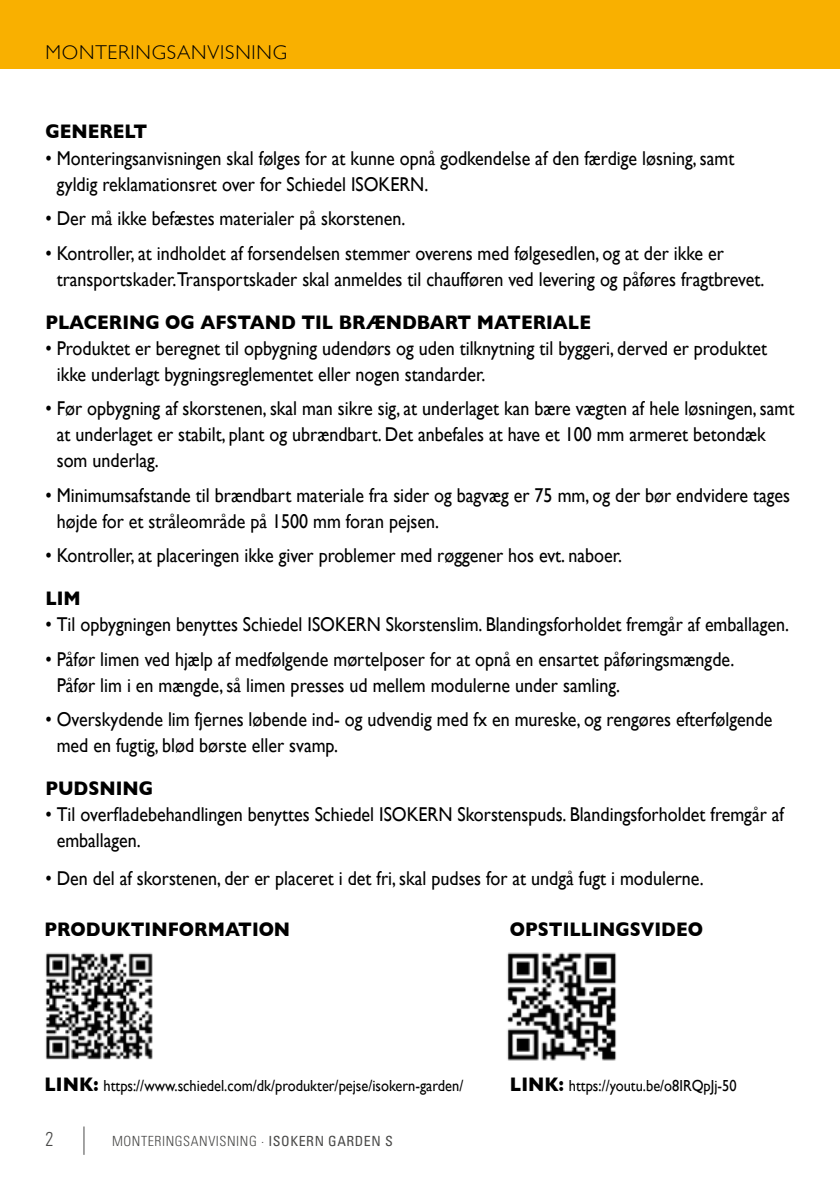
<style>
.page{position:relative;width:840px;height:1191px;background:#fff}
.page>*{position:absolute;margin:0;border:0;box-sizing:border-box;transform-origin:0 0}
.t1{font:20px/26px "Gill Sans";color:#000;scale:.9 1}
.t2{font:700 20px "Gill Sans";color:#000;scale:.9 1}
.t3{font:300 20px "Gill Sans";letter-spacing:.04em;color:#000}
.t4{font:300 condensed 20px "Univers LT Std";color:#4a4a49;scale:.9 1}
.t5{font:16px "Gill Sans";color:#000;scale:.9 1}
.t6{font:300 condensed 14px "Univers LT Std";letter-spacing:.04em;color:#4a4a49}
.s1{font-weight:700;font-size:20px}
.s2{font-weight:400}
</style>
<div class="page">
<svg style="left:84px;top:1126px;width:1px;height:28px"></svg>
<div style="left:0;top:0;width:839px;height:68px;background:#f9b000"></div>
<img style="left:45px;top:952px;width:108px;height:108px">
<img style="left:507px;top:952px;width:110px;height:109px">
<p class="t3" style="left:45px;top:37px;width:243px">MONTERINGSANVISNING</p>
<p class="t2" style="left:45px;top:116px;width:115px">GENERELT</p>
<p class="t1" style="left:57px;top:144px;width:754px;text-indent:-11px">• Monteringsanvisningen skal følges for at kunne opnå godkendelse af den færdige løsning, samt gyldig reklamationsret over for Schiedel ISOKERN.</p>
<p class="t1" style="left:45px;top:205px;width:401px">• Der må ikke befæstes materialer på skorstenen.</p>
<p class="t1" style="left:57px;top:239px;width:787px;text-indent:-11px">• Kontroller, at indholdet af forsendelsen stemmer overens med følgesedlen, og at der ikke er transportskader.Transportskader skal anmeldes til chaufføren ved levering og påføres fragtbrevet.</p>
<p class="t2" style="left:45px;top:306px;width:607px">PLACERING OG AFSTAND TIL BRÆNDBART MATERIALE</p>
<p class="t1" style="left:57px;top:334px;width:790px;text-indent:-11px">• Produktet er beregnet til opbygning udendørs og uden tilknytning til byggeri, derved er produktet ikke underlagt bygningsreglementet eller nogen standarder.</p>
<p class="t1" style="left:57px;top:395px;width:820px;text-indent:-11px">• Før opbygning af skorstenen, skal man sikre sig, at underlaget kan bære vægten af hele løsningen, samt at underlaget er stabilt, plant og ubrændbart. Det anbefales at have et 100 mm armeret betondæk som underlag.</p>
<p class="t1" style="left:57px;top:481px;width:815px;text-indent:-11px">• Minimumsafstande til brændbart materiale fra sider og bagvæg er 75 mm, og der bør endvidere tages højde for et stråleområde på 1500 mm foran pejsen.</p>
<p class="t1" style="left:45px;top:542px;width:641px">• Kontroller, at placeringen ikke giver problemer med røggener hos evt. naboer.</p>
<p class="t2" style="left:45px;top:582px;width:41px">LIM</p>
<p class="t1" style="left:45px;top:611px;width:827px">• Til opbygningen benyttes Schiedel ISOKERN Skorstenslim. Blandingsforholdet fremgår af emballagen.</p>
<p class="t1" style="left:57px;top:645px;width:754px;text-indent:-11px">• Påfør limen ved hjælp af medfølgende mørtelposer for at opnå en ensartet påføringsmængde.<br>Påfør lim i en mængde, så limen presses ud mellem modulerne under samling.</p>
<p class="t1" style="left:57px;top:706px;width:796px;text-indent:-11px">• Overskydende lim fjernes løbende ind- og udvendig med fx en mureske, og rengøres efterfølgende med en fugtig, blød børste eller svamp.</p>
<p class="t2" style="left:45px;top:772px;width:121px">PUDSNING</p>
<p class="t1" style="left:57px;top:801px;width:809px;text-indent:-11px">• Til overfladebehandlingen benyttes Schiedel ISOKERN Skorstenspuds. Blandingsforholdet fremgår af emballagen.</p>
<p class="t1" style="left:45px;top:864px;width:732px">• Den del af skorstenen, der er placeret i det fri, skal pudses for at undgå fugt i modulerne.</p>
<p class="t2" style="left:45px;top:913px;width:274px">PRODUKTINFORMATION</p>
<p class="t2" style="left:509px;top:913px;width:216px">OPSTILLINGSVIDEO</p>
<p class="t5" style="left:45px;top:1076px;width:466px"><span class="s1">LINK:</span> https://www.schiedel.com/dk/produkter/pejse/isokern-garden/</p>
<p class="t5" style="left:509px;top:1076px;width:253px"><span class="s1">LINK:</span> https://youtu.be/o8IRQpJj-50</p>
<p class="t4" style="left:45px;top:1126px;width:10px">2</p>
<p class="t6" style="left:112px;top:1132px;width:282px">MONTERINGSANVISNING · <span class="s2">ISOKERN GARDEN S</span></p>
</div>
